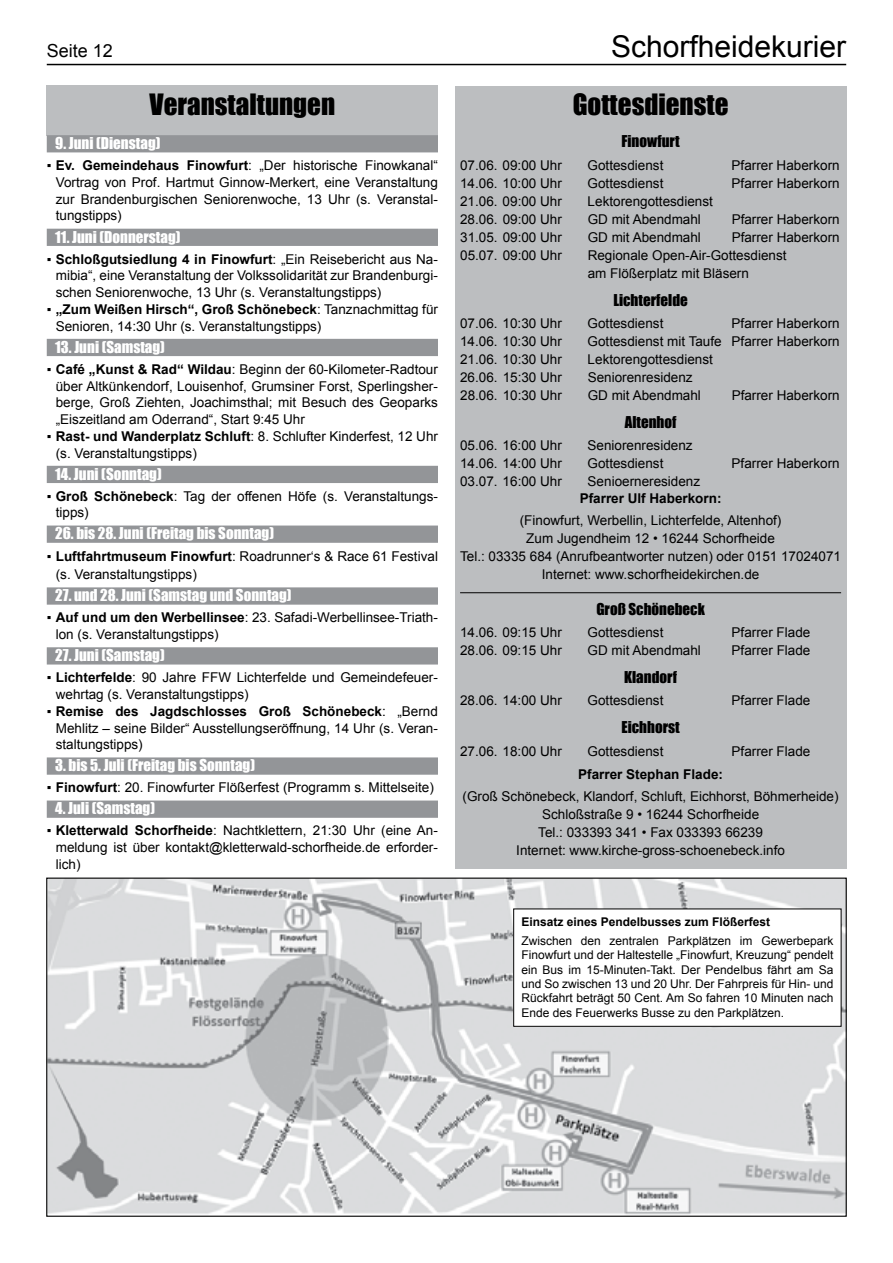
<style>
.page{position:relative;width:893px;height:1263px;background:#fff}
.page>*{position:absolute;margin:0;border:0;box-sizing:border-box;transform-origin:0 0}
.t1{font:30px "Arial";color:#000}
.t2{font:27px "Impact";color:#000}
.t3{font:18px "Arial";color:#000}
.t4{font:15px "Impact";color:#fff}
.t5{font:15px "Impact";color:#000}
.t6{font:13.5px/16.8px "Arial";color:#000}
.t7{font:700 13.5px "Arial";color:#000}
.t8{font:12px/14.4px "Arial";color:#000;text-align:justify}
.t9{font:700 12px "Arial";color:#000}
.s1{font-weight:700}
</style>
<div class="page">
<hr style="left:47px;top:64px;width:799px;height:1px;background:#000">
<img style="left:48px;top:879px;width:797px;height:336px">
<div style="left:47px;top:85px;width:391px;height:50px;background:#bcbec0"></div>
<div style="left:455px;top:86px;width:391px;height:783px;background:#bcbec0"></div>
<div style="left:47px;top:135px;width:391px;height:17px;background:#939598"></div>
<div style="left:47px;top:229px;width:391px;height:17px;background:#939598"></div>
<div style="left:47px;top:339px;width:391px;height:17px;background:#939598"></div>
<div style="left:47px;top:466px;width:391px;height:17px;background:#939598"></div>
<div style="left:47px;top:525px;width:391px;height:18px;background:#939598"></div>
<div style="left:47px;top:587px;width:391px;height:18px;background:#939598"></div>
<div style="left:47px;top:647px;width:391px;height:17px;background:#939598"></div>
<div style="left:47px;top:757px;width:391px;height:18px;background:#939598"></div>
<div style="left:47px;top:800px;width:391px;height:18px;background:#939598"></div>
<hr style="left:460px;top:592px;width:381px;height:1px;background:#000">
<div style="left:514px;top:909px;width:327px;height:117px;background:#fff"></div>
<h3 class="t3" style="left:47px;top:39px;width:68px">Seite 12</h3>
<h1 class="t1" style="left:611px;top:27px;width:237px">Schorfheidekurier</h1>
<h2 class="t2" style="left:150px;top:83px;width:187px">Veranstaltungen</h2>
<h2 class="t2" style="left:573px;top:83px;width:157px">Gottesdienste</h2>
<p class="t5" style="left:621px;top:130px;width:60px">Finowfurt</p>
<p class="t6" style="left:460px;top:157px;width:103px">07.06. 09:00 Uhr</p>
<p class="t6" style="left:588px;top:157px;width:77px">Gottesdienst</p>
<p class="t6" style="left:732px;top:157px;width:110px">Pfarrer Haberkorn</p>
<p class="t6" style="left:460px;top:175px;width:103px">14.06. 10:00 Uhr</p>
<p class="t6" style="left:588px;top:175px;width:77px">Gottesdienst</p>
<p class="t6" style="left:732px;top:175px;width:110px">Pfarrer Haberkorn</p>
<p class="t6" style="left:460px;top:193px;width:103px">21.06. 09:00 Uhr</p>
<p class="t6" style="left:588px;top:193px;width:127px">Lektorengottesdienst</p>
<p class="t6" style="left:460px;top:211px;width:103px">28.06. 09:00 Uhr</p>
<p class="t6" style="left:588px;top:211px;width:115px">GD mit Abendmahl</p>
<p class="t6" style="left:732px;top:211px;width:110px">Pfarrer Haberkorn</p>
<p class="t6" style="left:460px;top:229px;width:103px">31.05. 09:00 Uhr</p>
<p class="t6" style="left:588px;top:229px;width:115px">GD mit Abendmahl</p>
<p class="t6" style="left:732px;top:229px;width:110px">Pfarrer Haberkorn</p>
<p class="t6" style="left:460px;top:247px;width:103px">05.07. 09:00 Uhr</p>
<p class="t6" style="left:588px;top:246px;width:200px;line-height:18px">Regionale Open-Air-Gottesdienst am Flößerplatz mit Bläsern</p>
<p class="t5" style="left:613px;top:288px;width:76px">Lichterfelde</p>
<p class="t6" style="left:460px;top:315px;width:103px">07.06. 10:30 Uhr</p>
<p class="t6" style="left:588px;top:315px;width:77px">Gottesdienst</p>
<p class="t6" style="left:732px;top:315px;width:110px">Pfarrer Haberkorn</p>
<p class="t6" style="left:460px;top:333px;width:103px">14.06. 10:30 Uhr</p>
<p class="t6" style="left:588px;top:333px;width:254px">Gottesdienst mit Taufe Pfarrer Haberkorn</p>
<p class="t6" style="left:460px;top:351px;width:103px">21.06. 10:30 Uhr</p>
<p class="t6" style="left:588px;top:351px;width:127px">Lektorengottesdienst</p>
<p class="t6" style="left:460px;top:369px;width:103px">26.06. 15:30 Uhr</p>
<p class="t6" style="left:588px;top:369px;width:107px">Seniorenresidenz</p>
<p class="t6" style="left:460px;top:387px;width:103px">28.06. 10:30 Uhr</p>
<p class="t6" style="left:588px;top:387px;width:115px">GD mit Abendmahl</p>
<p class="t6" style="left:732px;top:387px;width:110px">Pfarrer Haberkorn</p>
<p class="t5" style="left:625px;top:410px;width:53px">Altenhof</p>
<p class="t6" style="left:460px;top:437px;width:103px">05.06. 16:00 Uhr</p>
<p class="t6" style="left:588px;top:437px;width:107px">Seniorenresidenz</p>
<p class="t6" style="left:460px;top:455px;width:103px">14.06. 14:00 Uhr</p>
<p class="t6" style="left:588px;top:455px;width:77px">Gottesdienst</p>
<p class="t6" style="left:732px;top:455px;width:110px">Pfarrer Haberkorn</p>
<p class="t6" style="left:460px;top:473px;width:103px">03.07. 16:00 Uhr</p>
<p class="t6" style="left:588px;top:473px;width:114px">Senioerneresidenz</p>
<p class="t7" style="left:580px;top:489px;width:143px">Pfarrer Ulf Haberkorn:</p>
<p class="t6" style="left:460px;top:511px;width:382px;line-height:18px;text-align:center">(Finowfurt, Werbellin, Lichterfelde, Altenhof)<br>Zum Jugendheim 12 • 16244 Schorfheide<br>Tel.: 03335 684 (Anrufbeantworter nutzen) oder 0151 17024071<br>Internet: www.schorfheidekirchen.de</p>
<p class="t4" style="left:55px;top:131px;width:107px">9. Juni (Dienstag)</p>
<p class="t6" style="left:56px;top:157px;width:384px;text-align:justify;text-indent:-9px">▪ <span class="s1">Ev. Gemeindehaus Finowfurt</span>: „Der historische Finowkanal“ Vortrag von Prof. Hartmut Ginnow-Merkert, eine Veranstaltung zur Brandenburgischen Seniorenwoche, 13 Uhr (s. Veranstal&shy;tungstipps)</p>
<p class="t4" style="left:55px;top:225px;width:127px">11. Juni (Donnerstag)</p>
<p class="t6" style="left:56px;top:251px;width:384px;text-align:justify;text-indent:-9px">▪ <span class="s1">Schloßgutsiedlung 4 in Finowfurt</span>: „Ein Reisebericht aus Na&shy;mibia“, eine Veranstaltung der Volkssolidarität zur Brandenburgi&shy;schen Seniorenwoche, 13 Uhr (s. Veranstaltungstipps)</p>
<p class="t6" style="left:56px;top:301px;width:384px;text-indent:-9px">▪ <span class="s1">„Zum Weißen Hirsch“, Groß Schönebeck</span>: Tanznachmittag für<br>Senioren, 14:30 Uhr (s. Veranstaltungstipps)</p>
<p class="t4" style="left:55px;top:335px;width:111px">13. Juni (Samstag)</p>
<p class="t6" style="left:56px;top:361px;width:384px;text-align:justify;text-indent:-9px">▪ <span class="s1">Café „Kunst &amp; Rad“ Wildau</span>: Beginn der 60-Kilometer-Radtour über Altkünkendorf, Louisenhof, Grumsiner Forst, Sperlingsher&shy;berge, Groß Ziehten, Joachimsthal; mit Besuch des Geoparks „Eiszeitland am Oderrand“, Start 9:45 Uhr</p>
<p class="t6" style="left:56px;top:428px;width:384px;text-indent:-9px">▪ <span class="s1">Rast- und Wanderplatz Schluft</span>: 8. Schlufter Kinderfest, 12 Uhr (s. Veranstaltungstipps)</p>
<p class="t4" style="left:55px;top:462px;width:108px">14. Juni (Sonntag)</p>
<p class="t6" style="left:56px;top:488px;width:384px;text-indent:-9px">▪ <span class="s1">Groß Schönebeck</span>: Tag der offenen Höfe (s. Veranstaltungs&shy;tipps)</p>
<p class="t4" style="left:55px;top:522px;width:220px">26. bis 28. Juni (Freitag bis Sonntag)</p>
<p class="t6" style="left:56px;top:548px;width:384px;line-height:17.9px;text-indent:-9px">▪ <span class="s1">Luftfahrtmuseum Finowfurt</span>: Roadrunner‘s &amp; Race 61 Festival (s. Veranstaltungstipps)</p>
<p class="t4" style="left:55px;top:584px;width:238px">27. und 28. Juni (Samstag und Sonntag)</p>
<p class="t6" style="left:56px;top:609px;width:384px;text-indent:-9px">▪ <span class="s1">Auf und um den Werbellinsee</span>: 23. Safadi-Werbellinsee-Triath&shy;lon (s. Veranstaltungstipps)</p>
<p class="t4" style="left:55px;top:644px;width:111px">27. Juni (Samstag)</p>
<p class="t6" style="left:56px;top:669px;width:384px;text-indent:-9px">▪ <span class="s1">Lichterfelde</span>: 90 Jahre FFW Lichterfelde und Gemeindefeuer&shy;wehrtag (s. Veranstaltungstipps)</p>
<p class="t6" style="left:56px;top:703px;width:384px;text-align:justify;text-indent:-9px">▪ <span class="s1">Remise des Jagdschlosses Groß Schönebeck</span>: „Bernd Mehlitz ‒ seine Bilder“ Ausstellungseröffnung, 14 Uhr (s. Veran&shy;staltungstipps)</p>
<p class="t4" style="left:55px;top:754px;width:201px">3. bis 5. Juli (Freitag bis Sonntag)</p>
<p class="t6" style="left:47px;top:779px;width:389px">▪ <span class="s1">Finowfurt</span>: 20. Finowfurter Flößerfest (Programm s. Mittelseite)</p>
<p class="t4" style="left:55px;top:797px;width:101px">4. Juli (Samstag)</p>
<p class="t6" style="left:56px;top:822px;width:384px;text-align:justify;text-indent:-9px">▪ <span class="s1">Kletterwald Schorfheide</span>: Nachtklettern, 21:30 Uhr (eine An&shy;meldung ist über kontakt@kletterwald-schorfheide.de erforder&shy;lich)</p>
<p class="t5" style="left:596px;top:597px;width:110px">Groß Schönebeck</p>
<p class="t6" style="left:460px;top:624px;width:103px">14.06. 09:15 Uhr</p>
<p class="t6" style="left:588px;top:624px;width:77px">Gottesdienst</p>
<p class="t6" style="left:732px;top:624px;width:80px">Pfarrer Flade</p>
<p class="t6" style="left:460px;top:642px;width:103px">28.06. 09:15 Uhr</p>
<p class="t6" style="left:588px;top:642px;width:115px">GD mit Abendmahl</p>
<p class="t6" style="left:732px;top:642px;width:80px">Pfarrer Flade</p>
<p class="t5" style="left:624px;top:665px;width:54px">Klandorf</p>
<p class="t6" style="left:460px;top:692px;width:103px">28.06. 14:00 Uhr</p>
<p class="t6" style="left:588px;top:692px;width:77px">Gottesdienst</p>
<p class="t6" style="left:732px;top:692px;width:80px">Pfarrer Flade</p>
<p class="t5" style="left:621px;top:716px;width:60px">Eichhorst</p>
<p class="t6" style="left:460px;top:742px;width:103px">27.06. 18:00 Uhr</p>
<p class="t6" style="left:588px;top:742px;width:77px">Gottesdienst</p>
<p class="t6" style="left:732px;top:742px;width:80px">Pfarrer Flade</p>
<p class="t7" style="left:578px;top:765px;width:146px">Pfarrer Stephan Flade:</p>
<p class="t6" style="left:463px;top:787px;width:377px;line-height:18px;text-align:center">(Groß Schönebeck, Klandorf, Schluft, Eichhorst, Böhmerheide)<br>Schloßstraße 9 • 16244 Schorfheide<br>Tel.: 033393 341 • Fax 033393 66239<br>Internet: www.kirche-gross-schoenebeck.info</p>
<p class="t9" style="left:521px;top:914px;width:250px">Einsatz eines Pendelbusses zum Flößerfest</p>
<p class="t8" style="left:521px;top:933px;width:314px">Zwischen den zentralen Parkplätzen im Gewerbepark Finowfurt und der Haltestelle „Finowfurt, Kreuzung“ pendelt ein Bus im 15-Minuten-Takt. Der Pendelbus fährt am Sa und So zwischen 13 und 20 Uhr. Der Fahrpreis für Hin- und Rückfahrt beträgt 50 Cent. Am So fahren 10 Minuten nach Ende des Feuerwerks Busse zu den Parkplätzen.</p>
</div>
